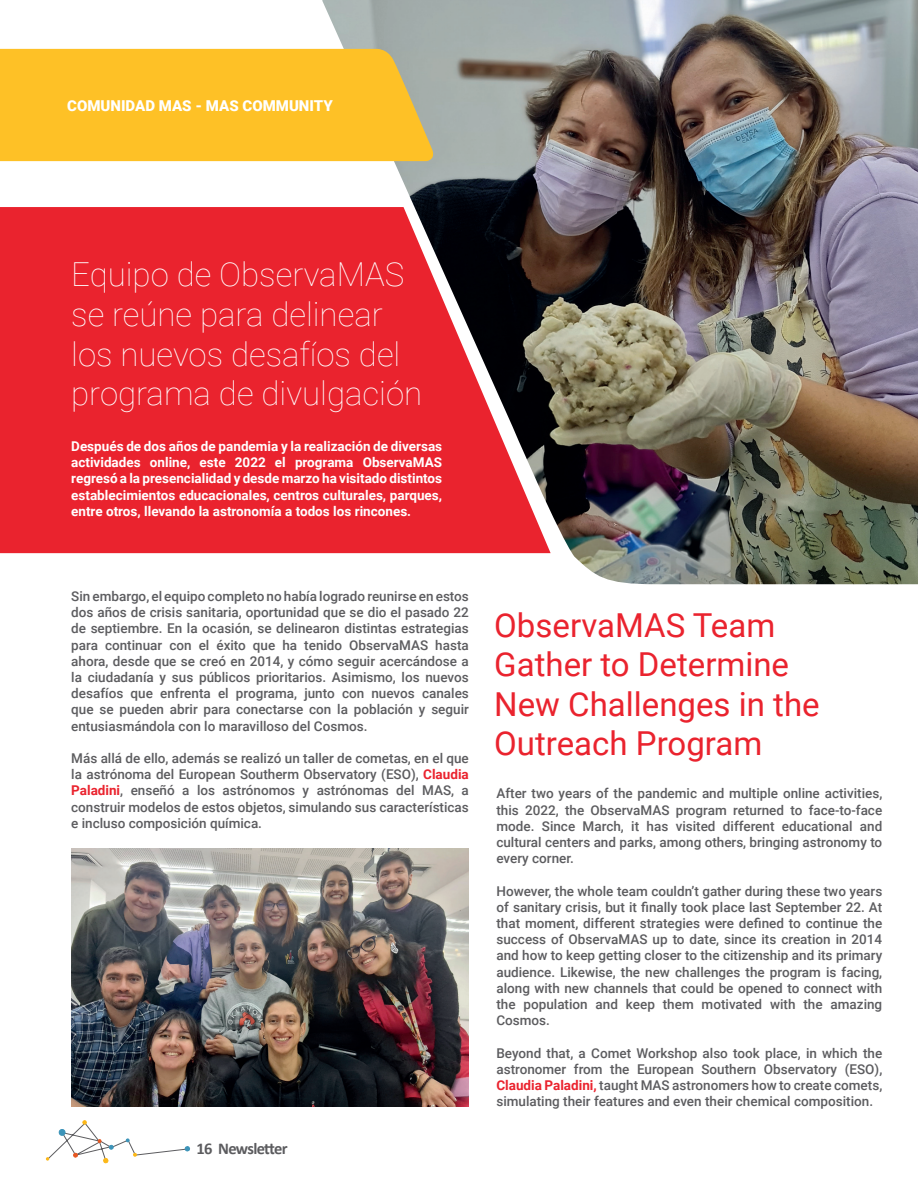
<style>
.page{position:relative;width:918px;height:1188px;background:#fff}
.page>*{position:absolute;margin:0;border:0;box-sizing:border-box;transform-origin:0 0}
.t1{font:100 33px/39.6px "Roboto";color:#fff}
.t2{font:33px/39.6px "Roboto";color:#ea232e}
.t3{font:700 16.5px "Calibri";letter-spacing:-.04em;color:#5c5c5f}
.t4{font:900 15px "Roboto";color:#fff}
.t5{font:500 13.5px/16.2px "Roboto";color:#5c5c5f;text-align:justify}
.t6{font:700 13.5px/16.2px "Roboto";color:#fff;text-align:justify}
.s1{font-weight:700;color:#ea232e}
</style>
<div class="page">
<img style="left:322px;top:0;width:596px;height:584px">
<div style="left:0;top:48px;width:436px;height:113px;background:#fec126"></div>
<svg style="left:0;top:207px;width:551px;height:346px;background:#d32630"></svg>
<img style="left:71px;top:848px;width:398px;height:258px">
<svg style="left:46px;top:1120px;width:144px;height:43px"></svg>
<p class="t4" style="left:67px;top:95px;width:267px">COMUNIDAD MAS - MAS COMMUNITY</p>
<h1 class="t1" style="left:71px;top:254px;width:353px">Equipo de ObservaMAS se reúne para delinear los nuevos desafíos del programa de divulgación</h1>
<p class="t6" style="left:71px;top:438px;width:372px">Después de dos años de pandemia y la realización de diversas actividades online, este 2022 el programa ObservaMAS regresó a la presencialidad y desde marzo ha visitado distintos establecimientos educacionales, centros culturales, parques, entre otros, llevando la astronomía a todos los rincones.</p>
<p class="t5" style="left:71px;top:588px;width:399px">Sin embargo, el equipo completo no había logrado reunirse en estos dos años de crisis sanitaria, oportunidad que se dio el pasado 22 de septiembre. En la ocasión, se delinearon distintas estrategias para continuar con el éxito que ha tenido ObservaMAS hasta ahora, desde que se creó en 2014, y cómo seguir acercándose a la ciudadanía y sus públicos prioritarios. Asimismo, los nuevos desafíos que enfrenta el programa, junto con nuevos canales que se pueden abrir para conectarse con la población y seguir entusiasmándola con lo maravilloso del Cosmos.</p>
<p class="t5" style="left:71px;top:750px;width:399px">Más allá de ello, además se realizó un taller de cometas, en el que la astrónoma del European Southerm Observatory (ESO), <span class="s1">Claudia Paladini</span>, enseñó a los astrónomos y astrónomas del MAS, a construir modelos de estos objetos, simulando sus características e incluso composición química.</p>
<p class="t3" style="left:197px;top:1137px;width:93px">16 Newsletter</p>
<h1 class="t2" style="left:494px;top:604px;width:327px">ObservaMAS Team<br>Gather to Determine<br>New Challenges in the<br>Outreach Program</h1>
<p class="t5" style="left:496px;top:785px;width:387px">After two years of the pandemic and multiple online activities, this 2022, the ObservaMAS program returned to face-to-face mode. Since March, it has visited different educational and cultural centers and parks, among others, bringing astronomy to every corner.</p>
<p class="t5" style="left:496px;top:882px;width:387px">However, the whole team couldn’t gather during these two years of sanitary crisis, but it finally took place last September 22. At that moment, different strategies were defined to continue the success of ObservaMAS up to date, since its creation in 2014 and how to keep getting closer to the citizenship and its primary audience. Likewise, the new challenges the program is facing, along with new channels that could be opened to connect with the population and keep them motivated with the amazing Cosmos.</p>
<p class="t5" style="left:496px;top:1044px;width:387px">Beyond that, a Comet Workshop also took place, in which the astronomer from the European Southern Observatory (ESO), <span class="s1">Claudia Paladini,</span> taught MAS astronomers how to create comets, simulating their features and even their chemical composition.</p>
</div>
